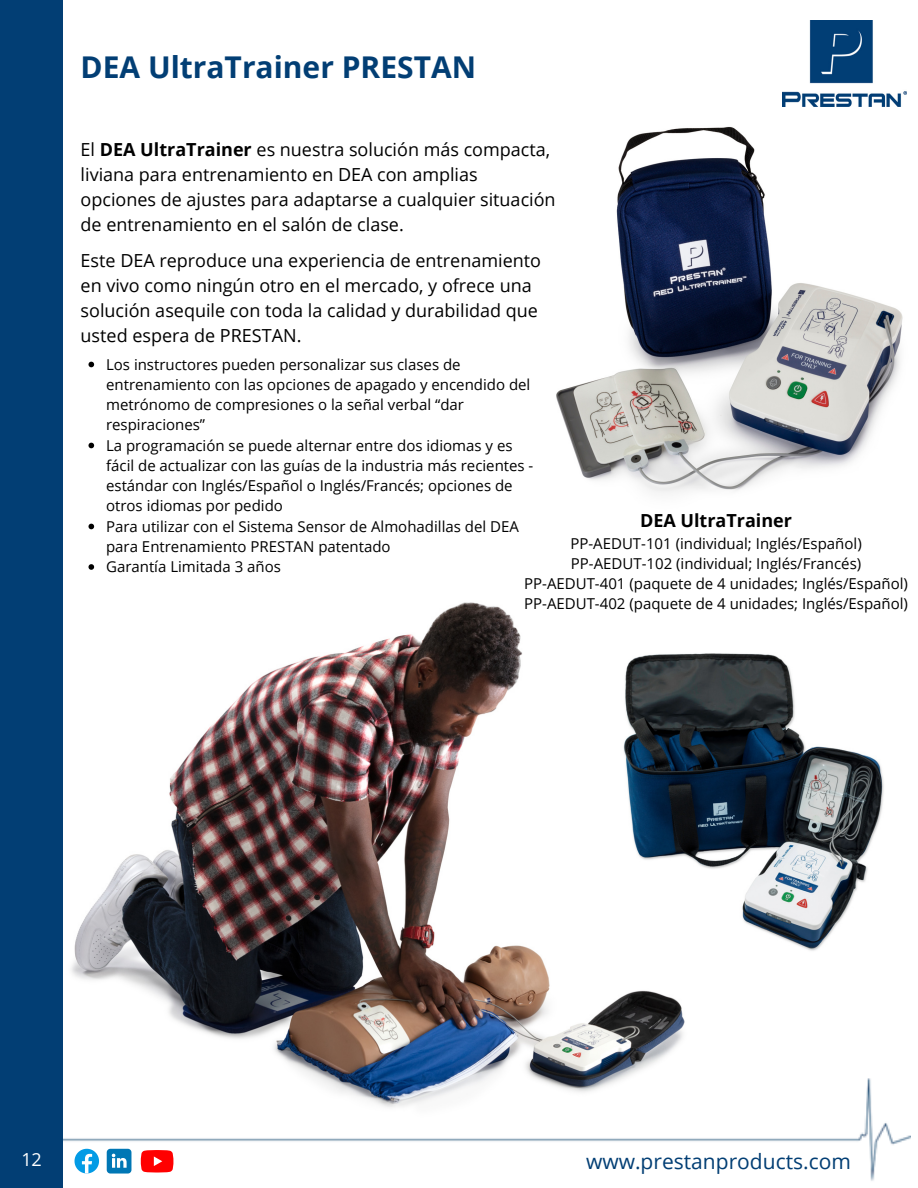
<style>
.page{position:relative;width:918px;height:1188px;background:#fff}
.page>*{position:absolute;margin:0;border:0;box-sizing:border-box;transform-origin:0 0}
.t1{font:700 30px "Open Sans";color:#023e74}
.t2{font:21px "Open Sans";color:#023e74}
.t3{font:18px/24.8px "Open Sans";color:#000}
.t4{font:700 18px "Open Sans";color:#000}
.t5{font:18px "Open Sans";color:#fff}
.t6{font:15px/20.2px "Open Sans";color:#000}
.s1{font-weight:700}
</style>
<div class="page">
<div style="left:0;top:0;width:63px;height:1188px;background:#023e74"></div>
<img style="left:63px;top:1078px;width:847px;height:103px">
<img style="left:63px;top:602px;width:639px;height:526px">
<img style="left:612px;top:648px;width:272px;height:312px">
<img style="left:556px;top:126px;width:347px;height:367px">
<img style="left:783px;top:21px;width:123px;height:85px">
<svg style="left:107px;top:1149px;width:24px;height:25px"></svg>
<svg style="left:75px;top:1149px;width:24px;height:24px"></svg>
<svg style="left:141px;top:1150px;width:32px;height:23px"></svg>
<svg style="left:89px;top:362px;width:5px;height:5px"></svg>
<svg style="left:89px;top:443px;width:5px;height:5px"></svg>
<svg style="left:89px;top:524px;width:5px;height:5px"></svg>
<svg style="left:89px;top:564px;width:5px;height:6px"></svg>
<p class="t1" style="left:81px;top:46px;width:397px">DEA UltraTrainer PRESTAN</p>
<p class="t3" style="left:81px;top:137px;width:477px">El <span class="s1">DEA UltraTrainer</span> es nuestra solución más compacta, liviana para entrenamiento en DEA con amplias opciones de ajustes para adaptarse a cualquier situación de entrenamiento en el salón de clase.</p>
<p class="t3" style="left:81px;top:248px;width:462px">Este DEA reproduce una experiencia de entrenamiento en vivo como ningún otro en el mercado, y ofrece una solución asequile con toda la calidad y durabilidad que usted espera de PRESTAN.</p>
<p class="t6" style="left:106px;top:354px;width:426px">Los instructores pueden personalizar sus clases de entrenamiento con las opciones de apagado y encendido del metrónomo de compresiones o la señal verbal “dar respiraciones”</p>
<p class="t6" style="left:106px;top:435px;width:429px">La programación se puede alternar entre dos idiomas y es fácil de actualizar con las guías de la industria más recientes - estándar con Inglés/Español o Inglés/Francés; opciones de otros idiomas por pedido</p>
<p class="t6" style="left:106px;top:516px;width:414px">Para utilizar con el Sistema Sensor de Almohadillas del DEA para Entrenamiento PRESTAN patentado</p>
<p class="t6" style="left:106px;top:556px;width:176px">Garantía Limitada 3 años</p>
<p class="t4" style="left:640px;top:508px;width:153px">DEA UltraTrainer</p>
<p class="t6" style="left:570px;top:533px;width:293px">PP-AEDUT-101 (individual; Inglés/Español)</p>
<p class="t6" style="left:571px;top:553px;width:292px">PP-AEDUT-102 (individual; Inglés/Francés)</p>
<p class="t6" style="left:524px;top:573px;width:385px">PP-AEDUT-401 (paquete de 4 unidades; Inglés/Español)</p>
<p class="t6" style="left:524px;top:593px;width:385px">PP-AEDUT-402 (paquete de 4 unidades; Inglés/Español)</p>
<p class="t5" style="left:21px;top:1147px;width:22px">12</p>
<p class="t2" style="left:586px;top:1146px;width:266px">www.prestanproducts.com</p>
</div>
